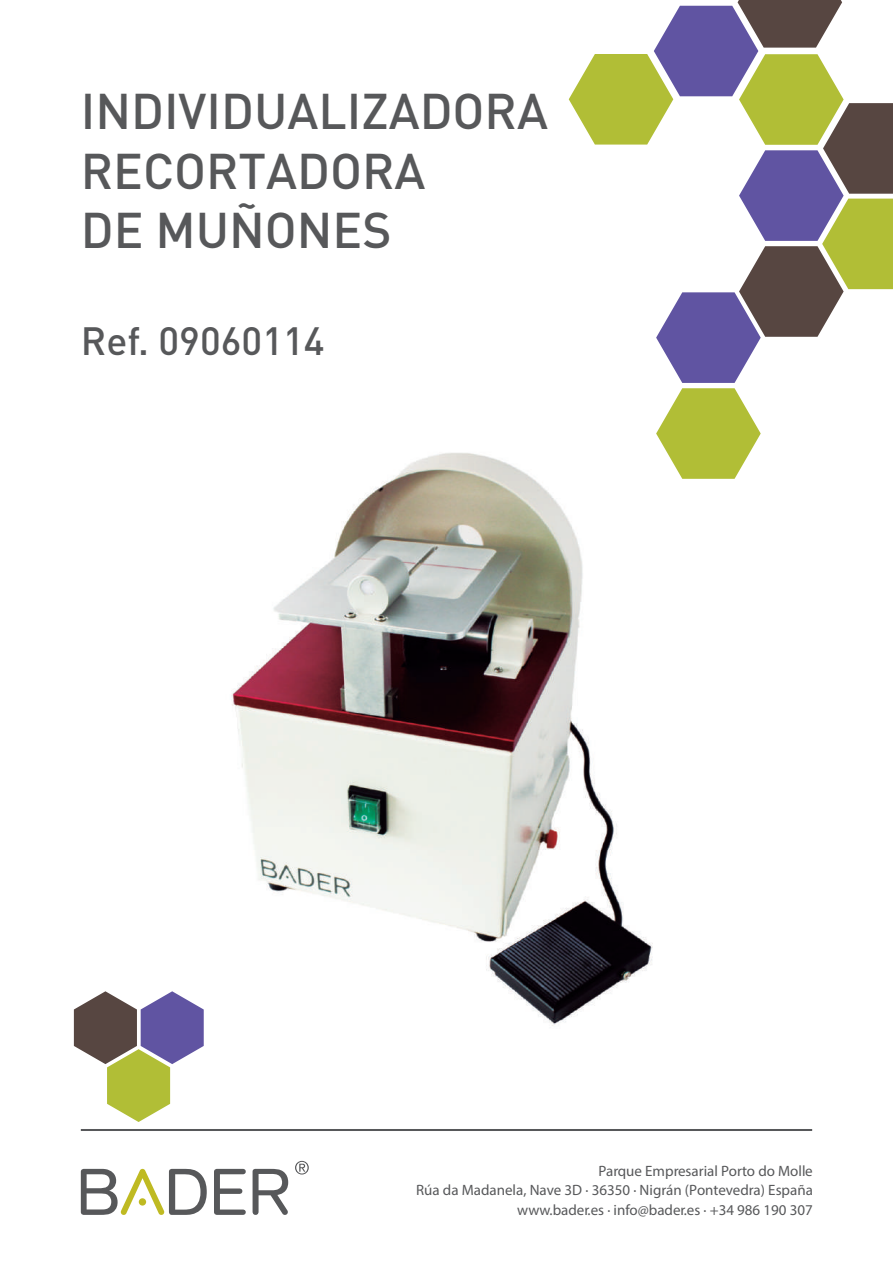
<style>
.page{position:relative;width:893px;height:1263px;background:#fff}
.page>*{position:absolute;margin:0;border:0;box-sizing:border-box;transform-origin:0 0}
.t1{font:500 49.5px/59.4px "DIN Pro";color:#57585a}
.t2{font:500 39px "DIN Pro";color:#57585a}
.t3{font:15px/19.5px "Myriad Pro";color:#57585a;text-align:right}
</style>
<div class="page">
<img style="left:231px;top:453px;width:422px;height:573px">
<svg style="left:74px;top:991px;width:130px;height:131px"></svg>
<svg style="left:569px;top:0;width:324px;height:479px"></svg>
<hr style="left:81px;top:1129px;width:731px;height:2px;background:#57585a">
<svg style="left:253px;top:1169px;width:35px;height:46px"></svg>
<svg style="left:214px;top:1169px;width:32px;height:46px"></svg>
<svg style="left:81px;top:1169px;width:126px;height:46px"></svg>
<div style="left:139px;top:1198px;width:7px;height:7px;background:#bfba22;border-radius:50%"></div>
<svg style="left:295px;top:1161px;width:14px;height:13px"></svg>
<h1 class="t1" style="left:81px;top:80px;width:469px">INDIVIDUALIZADORA<br>RECORTADORA<br>DE MUÑONES</h1>
<h2 class="t2" style="left:81px;top:314px;width:245px">Ref. 09060114</h2>
<p class="t3" style="left:416px;top:1160px;width:398px">Parque Empresarial Porto do Molle<br>Rúa da Madanela, Nave 3D · 36350 · Nigrán (Pontevedra) España www.bader.es · info@bader.es · +34 986 190 307</p>
</div>
